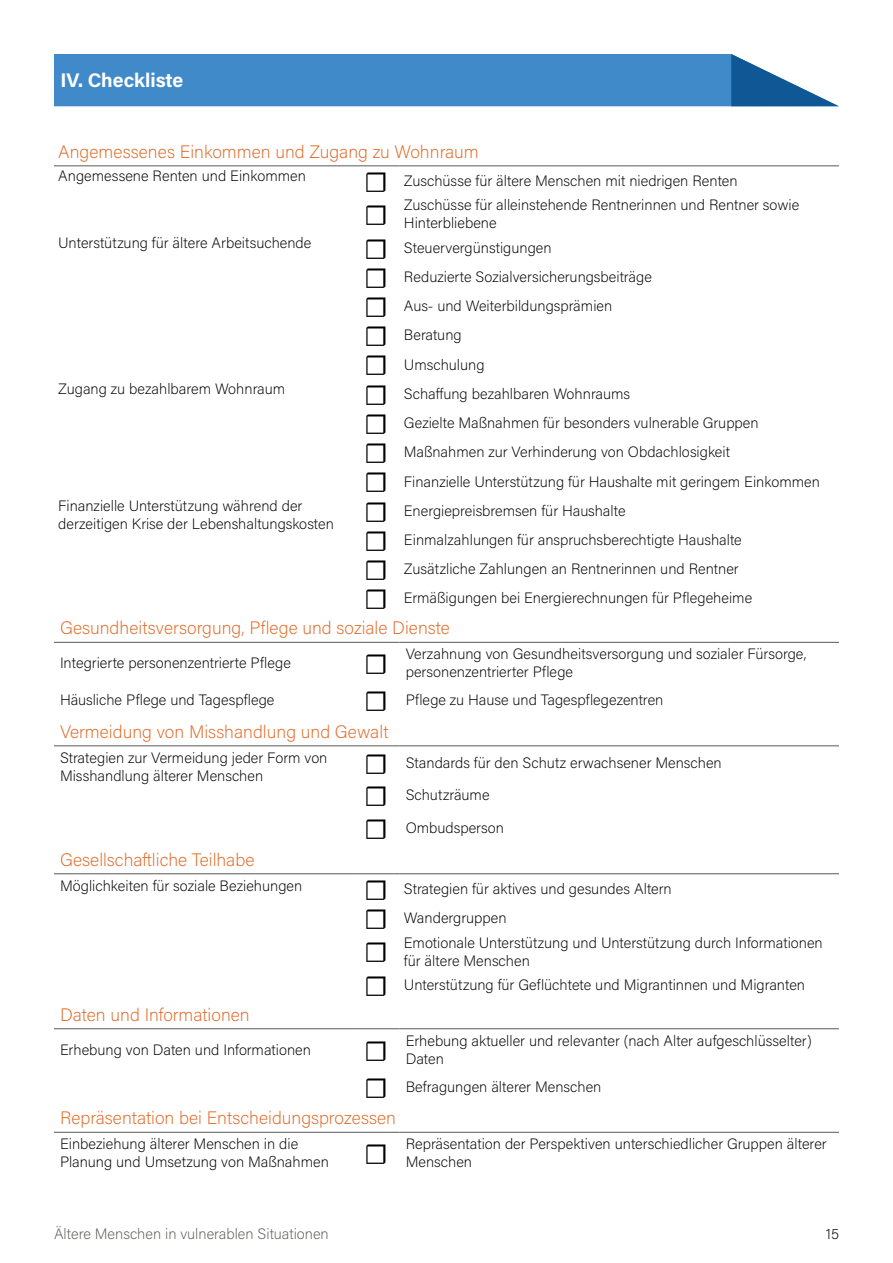
<style>
.page{position:relative;width:893px;height:1263px;background:#fff}
.page>*{position:absolute;margin:0;border:0;box-sizing:border-box;transform-origin:0 0}
.t1{font:28.5px "Minion Pro";color:#000}
.t2{font:19.65px "Acumin Variable Concept";color:#fff}
.t3{font:18px "Acumin Variable Concept";color:#e06825}
.t4{font:15px/29.2px "Acumin Variable Concept";color:#000}
.t5{font:15px "Acumin Variable Concept";color:#5a5a57}
.s1{font-family:"Minion Pro";font-size:28.5px}
</style>
<div class="page">
<svg style="left:54px;top:54px;width:785px;height:52px;background:#498ec9"></svg>
<hr style="left:54px;top:1028px;width:299px;height:1px;background:#595957">
<hr style="left:353px;top:1028px;width:47px;height:1px;background:#595957">
<hr style="left:400px;top:1028px;width:439px;height:1px;background:#595957">
<hr style="left:54px;top:1132px;width:299px;height:1px;background:#595957">
<hr style="left:353px;top:1132px;width:47px;height:1px;background:#595957">
<hr style="left:400px;top:1132px;width:439px;height:1px;background:#595957">
<hr style="left:54px;top:745px;width:299px;height:1px;background:#595957">
<hr style="left:353px;top:745px;width:47px;height:1px;background:#595957">
<hr style="left:400px;top:745px;width:439px;height:1px;background:#595957">
<hr style="left:54px;top:165px;width:299px;height:1px;background:#595957">
<hr style="left:353px;top:165px;width:47px;height:1px;background:#595957">
<hr style="left:400px;top:165px;width:439px;height:1px;background:#595957">
<hr style="left:54px;top:642px;width:299px;height:1px;background:#595957">
<hr style="left:353px;top:642px;width:47px;height:1px;background:#595957">
<hr style="left:400px;top:642px;width:439px;height:1px;background:#595957">
<hr style="left:54px;top:873px;width:299px;height:1px;background:#595957">
<hr style="left:353px;top:873px;width:47px;height:1px;background:#595957">
<hr style="left:400px;top:873px;width:439px;height:1px;background:#595957">
<h2 class="t2" style="left:60px;top:67px;width:124px">IV. Checkliste</h2>
<p class="t3" style="left:58px;top:139px;width:422px">Angemessenes Einkommen und Zugang zu Wohnraum</p>
<p class="t4" style="left:58px;top:161px;width:249px">Angemessene Renten und Einkommen</p>
<p class="t4" style="left:364px;top:166px;width:375px"><span class="s1">☐</span> Zuschüsse für ältere Menschen mit niedrigen Renten</p>
<h1 class="t1" style="left:364px;top:196px;width:26px">☐</h1>
<p class="t4" style="left:404px;top:196px;width:397px;line-height:18px">Zuschüsse für alleinstehende Rentnerinnen und Rentner sowie<br>Hinterbliebene</p>
<p class="t4" style="left:58px;top:227px;width:255px">Unterstützung für ältere Arbeitsuchende</p>
<p class="t4" style="left:364px;top:232px;width:289px"><span class="s1">☐</span> Steuervergünstigungen<br><span class="s1">☐</span> Reduzierte Sozialversicherungsbeiträge <span class="s1">☐</span> Aus- und Weiterbildungsprämien<br><span class="s1">☐</span> Beratung<br><span class="s1">☐</span> Umschulung</p>
<p class="t4" style="left:58px;top:374px;width:229px">Zugang zu bezahlbarem Wohnraum</p>
<p class="t4" style="left:364px;top:378px;width:457px"><span class="s1">☐</span> Schaffung bezahlbaren Wohnraums<br><span class="s1">☐</span> Gezielte Maßnahmen für besonders vulnerable Gruppen<br><span class="s1">☐</span> Maßnahmen zur Verhinderung von Obdachlosigkeit<br><span class="s1">☐</span> Finanzielle Unterstützung für Haushalte mit geringem Einkommen</p>
<p class="t4" style="left:58px;top:496px;width:569px;line-height:18px">Finanzielle Unterstützung während der<br>derzeitigen Krise der Lebenshaltungskosten <sup>☐</sup> Energiepreisbremsen für Haushalte</p>
<p class="t4" style="left:364px;top:525px;width:389px"><span class="s1">☐</span> Einmalzahlungen für anspruchsberechtigte Haushalte <span class="s1">☐</span> Zusätzliche Zahlungen an Rentnerinnen und Rentner <span class="s1">☐</span> Ermäßigungen bei Energierechnungen für Pflegeheime</p>
<p class="t3" style="left:60px;top:615px;width:391px">Gesundheitsversorgung, Pflege und soziale Dienste</p>
<p class="t4" style="left:60px;top:648px;width:232px">Integrierte personenzentrierte Pflege</p>
<h1 class="t1" style="left:364px;top:645px;width:26px">☐</h1>
<p class="t4" style="left:406px;top:644px;width:402px;line-height:18px">Verzahnung von Gesundheitsversorgung und sozialer Fürsorge, personenzentrierter Pflege</p>
<p class="t4" style="left:60px;top:685px;width:216px">Häusliche Pflege und Tagespflege</p>
<p class="t4" style="left:364px;top:685px;width:301px"><span class="s1">☐</span> Pflege zu Hause und Tagespflegezentren</p>
<p class="t3" style="left:60px;top:719px;width:330px">Vermeidung von Misshandlung und Gewalt</p>
<p class="t4" style="left:60px;top:748px;width:269px;line-height:18px">Strategien zur Vermeidung jeder Form von<br>Misshandlung älterer Menschen</p>
<p class="t4" style="left:364px;top:745px;width:359px;line-height:32.7px"><span class="s1">☐</span> Standards für den Schutz erwachsener Menschen <span class="s1">☐</span> Schutzräume<br><span class="s1">☐</span> Ombudsperson</p>
<p class="t3" style="left:60px;top:847px;width:196px">Gesellschaftliche Teilhabe</p>
<p class="t4" style="left:60px;top:870px;width:244px">Möglichkeiten für soziale Beziehungen</p>
<p class="t4" style="left:364px;top:873px;width:309px"><span class="s1">☐</span> Strategien für aktives und gesundes Altern <span class="s1">☐</span> Wandergruppen</p>
<h1 class="t1" style="left:364px;top:933px;width:26px">☐</h1>
<p class="t4" style="left:404px;top:933px;width:420px;line-height:18px">Emotionale Unterstützung und Unterstützung durch Informationen für ältere Menschen</p>
<p class="t4" style="left:364px;top:969px;width:442px"><span class="s1">☐</span> Unterstützung für Geflüchtete und Migrantinnen und Migranten</p>
<p class="t3" style="left:60px;top:1002px;width:191px">Daten und Informationen</p>
<p class="t4" style="left:60px;top:1034px;width:252px">Erhebung von Daten und Informationen</p>
<h1 class="t1" style="left:364px;top:1031px;width:26px">☐</h1>
<p class="t4" style="left:406px;top:1031px;width:407px;line-height:18px">Erhebung aktueller und relevanter (nach Alter aufgeschlüsselter)<br>Daten</p>
<p class="t4" style="left:364px;top:1071px;width:239px"><span class="s1">☐</span> Befragungen älterer Menschen</p>
<p class="t3" style="left:60px;top:1105px;width:338px">Repräsentation bei Entscheidungsprozessen</p>
<p class="t4" style="left:60px;top:1134px;width:330px;line-height:18px">Einbeziehung älterer Menschen in die<br>Planung und Umsetzung von Maßnahmen <sup>☐</sup></p>
<p class="t4" style="left:406px;top:1134px;width:423px;line-height:18px">Repräsentation der Perspektiven unterschiedlicher Gruppen älterer<br>Menschen</p>
<p class="t5" style="left:54px;top:1223px;width:276px">Ältere Menschen in vulnerablen Situationen</p>
<p class="t4" style="left:826px;top:1218px;width:15px">15</p>
</div>
